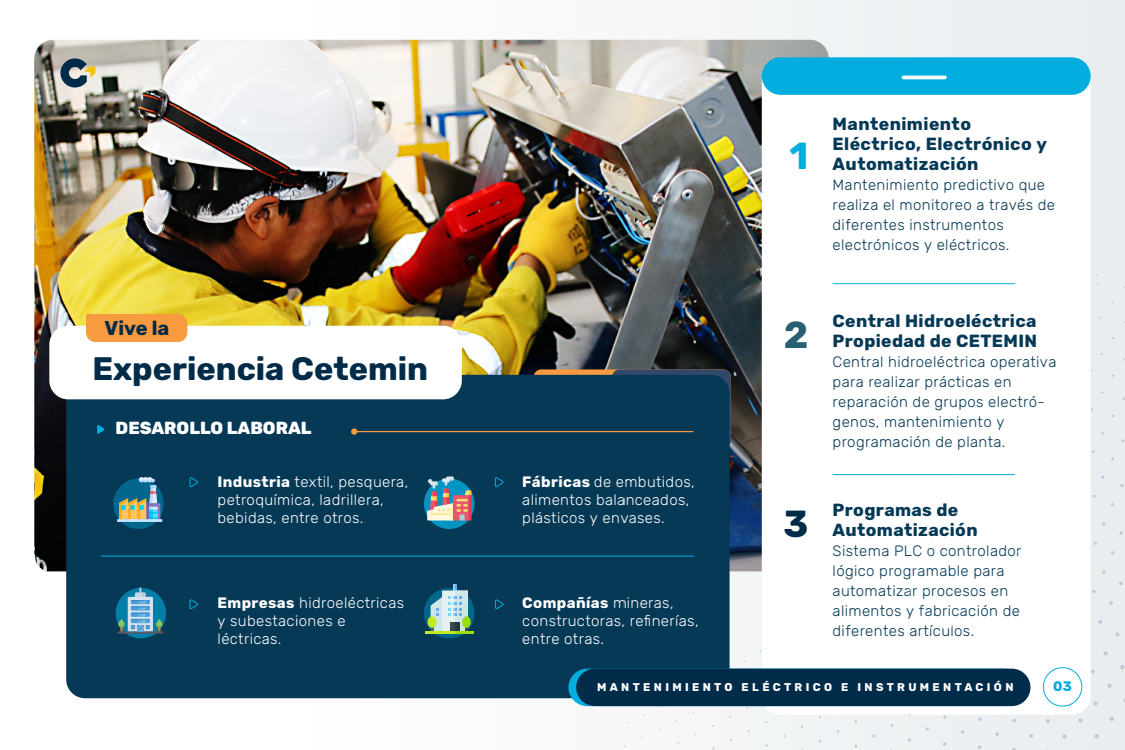
<style>
.page{position:relative;width:1125px;height:750px;background:#fff}
.page>*{position:absolute;margin:0;border:0;box-sizing:border-box;transform-origin:0 0}
.t1{font:700 37.5px "Rubik";color:#01addf}
.t2{font:700 37.5px "Rubik";color:#285f72}
.t3{font:700 37.5px "Rubik";color:#002b49}
.t4{font:700 32.38px "Rubik";color:#002b49}
.t5{font:700 19.94px "Rubik";color:#002b49}
.t6{font:700 17.5px/20px "Rubik";letter-spacing:.02em;color:#053956}
.t7{font:800 17.5px "Rubik";color:#fff}
.t8{font:300 15px/20px "Rubik";letter-spacing:.025em;color:#053956}
.t9{font:300 15px/18px "Rubik";letter-spacing:.025em;color:#fff}
.t10{font:700 13.75px "Rubik";color:#01addf}
.t11{font:700 11.25px "Rubik";letter-spacing:.3em;color:#fff}
.s1{font-weight:700}
</style>
<div class="page">
<div style="left:0;top:0;width:1125px;height:750px;background:linear-gradient(to right,#fff,#eaeef0)"></div>
<img style="left:34px;top:40px;width:795px;height:531px">
<svg style="left:534px;top:369px;width:197px;height:79px"></svg>
<div style="left:66px;top:375px;width:664px;height:323px;background:#053956;border-radius:19px"></div>
<div style="left:762px;top:62px;width:329px;height:653px;background:#fff;border-radius:19px"></div>
<div style="left:762px;top:57px;width:329px;height:38px;background:#01addf;border-radius:19px"></div>
<svg style="left:189px;top:478px;width:9px;height:9px"></svg>
<svg style="left:495px;top:478px;width:9px;height:9px"></svg>
<svg style="left:189px;top:600px;width:9px;height:9px"></svg>
<svg style="left:495px;top:600px;width:9px;height:10px"></svg>
<svg style="left:60px;top:58px;width:35px;height:30px"></svg>
<div style="left:49px;top:326px;width:413px;height:73px;background:#fff;border-radius:19px"></div>
<svg style="left:97px;top:425px;width:8px;height:9px"></svg>
<hr style="left:101px;top:556px;width:593px;height:1px;background:#01addf">
<hr style="left:902px;top:76px;width:45px;height:3px;background:#fff;border-radius:2px">
<svg style="left:113px;top:479px;width:51px;height:50px"></svg>
<svg style="left:424px;top:479px;width:50px;height:50px"></svg>
<svg style="left:424px;top:588px;width:50px;height:50px"></svg>
<svg style="left:116px;top:588px;width:50px;height:50px"></svg>
<svg style="left:1110px;top:717px;width:4px;height:4px"></svg>
<svg style="left:1107px;top:684px;width:5px;height:4px"></svg>
<svg style="left:1120px;top:665px;width:5px;height:4px"></svg>
<svg style="left:1104px;top:651px;width:4px;height:4px"></svg>
<svg style="left:1115px;top:633px;width:4px;height:4px"></svg>
<svg style="left:1099px;top:620px;width:3px;height:4px"></svg>
<svg style="left:1109px;top:601px;width:4px;height:4px"></svg>
<svg style="left:1119px;top:581px;width:4px;height:4px"></svg>
<svg style="left:1102px;top:571px;width:4px;height:3px"></svg>
<svg style="left:1111px;top:551px;width:3px;height:4px"></svg>
<svg style="left:1119px;top:531px;width:4px;height:4px"></svg>
<svg style="left:624px;top:284px;width:475px;height:463px;fill:#eff2f3"></svg>
<svg style="left:626px;top:274px;width:471px;height:450px"></svg>
<div style="left:576px;top:669px;width:454px;height:37px;background:#002b49;border-radius:19px"></div>
<div style="left:1043px;top:668px;width:39px;height:38px;background:#fff;border-radius:50%"></div>
<div style="left:1043px;top:667px;width:39px;height:39px;border:1px solid #01addf;border-radius:50%"></div>
<div style="left:86px;top:314px;width:101px;height:28px;background:#f89b40"></div>
<hr style="left:353px;top:431px;width:340px;height:1px;background:#f89b40">
<div style="left:351px;top:428px;width:6px;height:7px;background:#f89b40;border-radius:50%"></div>
<svg style="left:117px;top:477px;width:45px;height:45px;background:#648f93"></svg>
<svg style="left:427px;top:476px;width:44px;height:45px;background:#8d949b"></svg>
<hr style="left:117px;top:632px;width:46px;height:2px;background:#595a66">
<svg style="left:119px;top:587px;width:43px;height:45px;background:#529ab7"></svg>
<svg style="left:431px;top:585px;width:37px;height:46px;background:#a0c3d0"></svg>
<div style="left:428px;top:616px;width:8px;height:12px;background:#c3ea21;border-radius:50%"></div>
<div style="left:462px;top:616px;width:9px;height:12px;background:#9cdd05;border-radius:50%"></div>
<div style="left:451px;top:622px;width:8px;height:10px;background:#384949"></div>
<hr style="left:455px;top:622px;width:4px;height:10px;background:#293939">
<hr style="left:425px;top:631px;width:49px;height:3px;background:#c3ea21">
<hr style="left:455px;top:631px;width:19px;height:3px;background:#9cdd05">
<h3 class="t5" style="left:105px;top:316px;width:66px">Vive la</h3>
<h2 class="t4" style="left:92px;top:350px;width:337px">Experiencia Cetemin</h2>
<p class="t7" style="left:116px;top:418px;width:198px">DESAROLLO LABORAL</p>
<p class="t9" style="left:218px;top:474px;width:192px"><span class="s1">Industria</span> textil, pesquera, petroquímica, ladrillera, bebidas, entre otros.</p>
<p class="t9" style="left:522px;top:474px;width:174px"><span class="s1">Fábricas</span> de embutidos, alimentos balanceados, plásticos y envases.</p>
<p class="t9" style="left:218px;top:594px;width:188px"><span class="s1">Empresas</span> hidroeléctricas y subestaciones e léctricas.</p>
<p class="t9" style="left:522px;top:594px;width:178px"><span class="s1">Compañías</span> mineras, constructoras, refinerías, entre otras.</p>
<h1 class="t1" style="left:789px;top:134px;width:20px">1</h1>
<h1 class="t2" style="left:784px;top:313px;width:26px">2</h1>
<h1 class="t3" style="left:783px;top:502px;width:26px">3</h1>
<p class="t6" style="left:833px;top:114px;width:216px">Mantenimiento<br>Eléctrico, Electrónico y<br>Automatización</p>
<p class="t8" style="left:833px;top:175px;width:224px">Mantenimiento predictivo que realiza el monitoreo a través de diferentes instrumentos electrónicos y eléctricos.</p>
<p class="t6" style="left:833px;top:311px;width:206px">Central Hidroeléctrica<br>Propiedad de CETEMIN</p>
<p class="t8" style="left:833px;top:352px;width:225px">Central hidroeléctrica operativa para realizar prácticas en reparación de grupos electró&shy;genos, mantenimiento y programación de planta.</p>
<p class="t6" style="left:833px;top:500px;width:147px">Programas de<br>Automatización</p>
<p class="t8" style="left:833px;top:541px;width:190px">Sistema PLC o controlador lógico programable para automatizar procesos en alimentos y fabricación de diferentes artículos.</p>
<p class="t11" style="left:597px;top:681px;width:418px">MANTENIMIENTO ELÉCTRICO E INSTRUMENTACIÓN</p>
<p class="t10" style="left:1053px;top:678px;width:20px">03</p>
</div>
